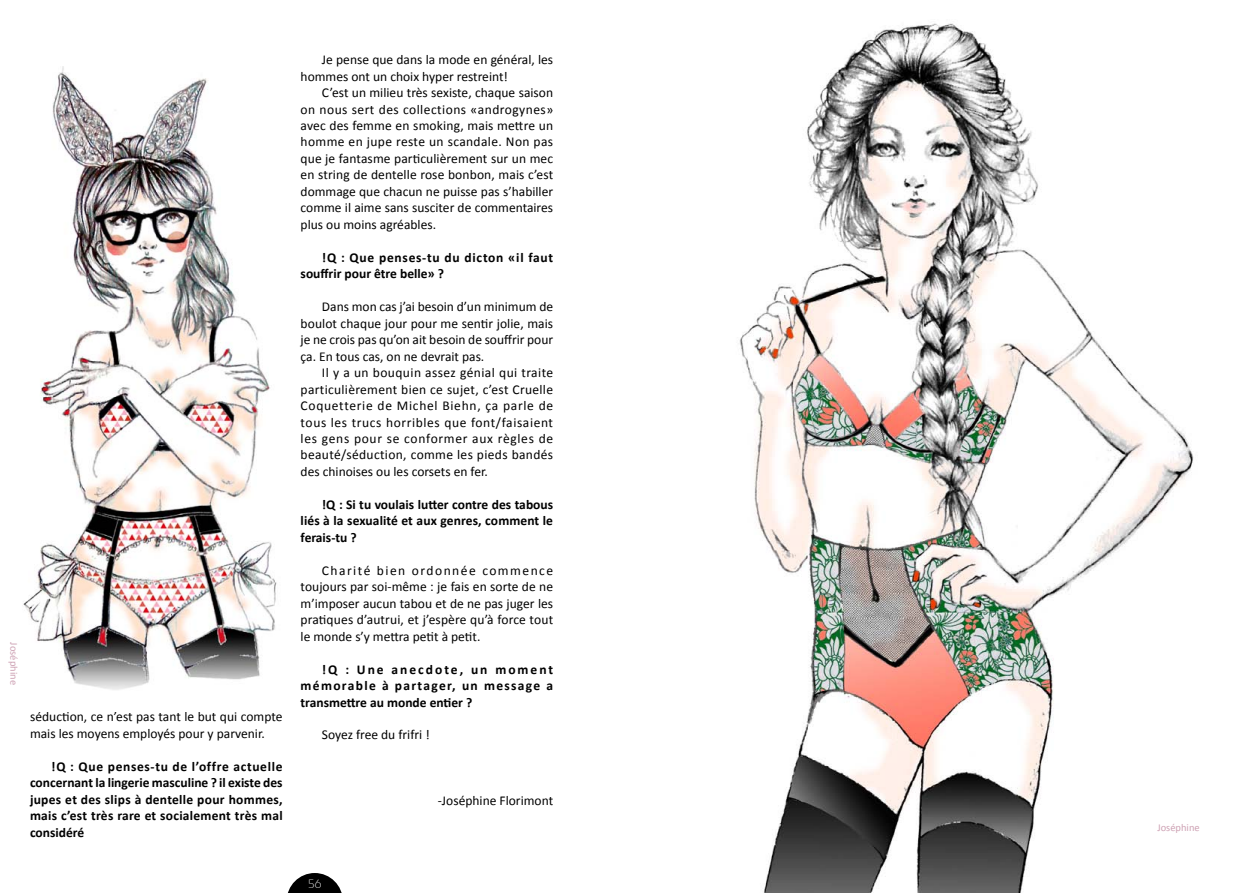
<style>
.page{position:relative;width:1259px;height:893px;background:#fff}
.page>*{position:absolute;margin:0;border:0;box-sizing:border-box;transform-origin:0 0}
.t1{font:13.5px/16.5px "Calibri";color:#000;text-align:justify}
.t2{font:700 13.5px/16.5px "Calibri";letter-spacing:.01em;color:#000;text-align:justify}
.t3{font:700 13.5px/16.5px "Calibri";letter-spacing:.045em;color:#000}
.t4{font:300 12px "Brie";color:#fff}
.t5{font:10.5px "Calibri";color:#cea2b4}
</style>
<div class="page">
<svg style="left:287px;top:873px;width:55px;height:20px"></svg>
<img style="left:23px;top:66px;width:254px;height:624px">
<img style="left:739px;top:23px;width:455px;height:870px">
<p class="t5" style="left:21px;top:642px;width:44px;rotate:90deg">Joséphine</p>
<p class="t1" style="left:30px;top:709px;width:254px">séduction, ce n’est pas tant le but qui compte mais les moyens employés pour y parvenir.</p>
<p class="t2" style="left:30px;top:758px;width:254px;text-indent:21px">!Q : Que penses-tu de l’offre actuelle concernant la lingerie masculine ? il existe des jupes et des slips à dentelle pour hommes, mais c’est très rare et socialement très mal considéré</p>
<p class="t1" style="left:301px;top:51px;width:254px;text-indent:21px">Je pense que dans la mode en général, les hommes ont un choix hyper restreint!</p>
<p class="t1" style="left:301px;top:84px;width:254px;text-indent:21px">C’est un milieu très sexiste, chaque saison on nous sert des collections «androgynes» avec des femme en smoking, mais mettre un homme en jupe reste un scandale. Non pas que je fantasme particulièrement sur un mec en string de dentelle rose bonbon, mais c’est dommage que chacun ne puisse pas s’habiller comme il aime sans susciter de commentaires plus ou moins agréables.</p>
<p class="t3" style="left:301px;top:249px;width:254px;text-indent:21px">!Q : Que penses-tu du dicton «il faut souffrir pour être belle» ?</p>
<p class="t1" style="left:301px;top:298px;width:254px;text-indent:21px">Dans mon cas j’ai besoin d’un minimum de boulot chaque jour pour me sentir jolie, mais je ne crois pas qu’on ait besoin de souffrir pour ça. En tous cas, on ne devrait pas.</p>
<p class="t1" style="left:301px;top:364px;width:254px;text-indent:21px">Il y a un bouquin assez génial qui traite particulièrement bien ce sujet, c’est Cruelle Coquetterie de Michel Biehn, ça parle de tous les trucs horribles que font/faisaient les gens pour se conformer aux règles de beauté/séduction, comme les pieds bandés des chinoises ou les corsets en fer.</p>
<p class="t2" style="left:301px;top:496px;width:254px;text-indent:21px">!Q : Si tu voulais lutter contre des tabous liés à la sexualité et aux genres, comment le ferais-tu ?</p>
<p class="t1" style="left:301px;top:562px;width:254px;text-indent:21px">Charité bien ordonnée commence toujours par soi-même : je fais en sorte de ne m’imposer aucun tabou et de ne pas juger les pratiques d’autrui, et j’espère qu’à force tout le monde s’y mettra petit à petit.</p>
<p class="t2" style="left:301px;top:661px;width:254px;text-indent:21px">!Q : Une anecdote, un moment mémorable à partager, un message a transmettre au monde entier ?</p>
<p class="t1" style="left:322px;top:727px;width:109px">Soyez free du frifri !</p>
<p class="t4" style="left:308px;top:878px;width:15px">56</p>
<p class="t1" style="left:438px;top:793px;width:117px">-Joséphine Florimont</p>
<p class="t5" style="left:1157px;top:821px;width:44px">Joséphine</p>
</div>
